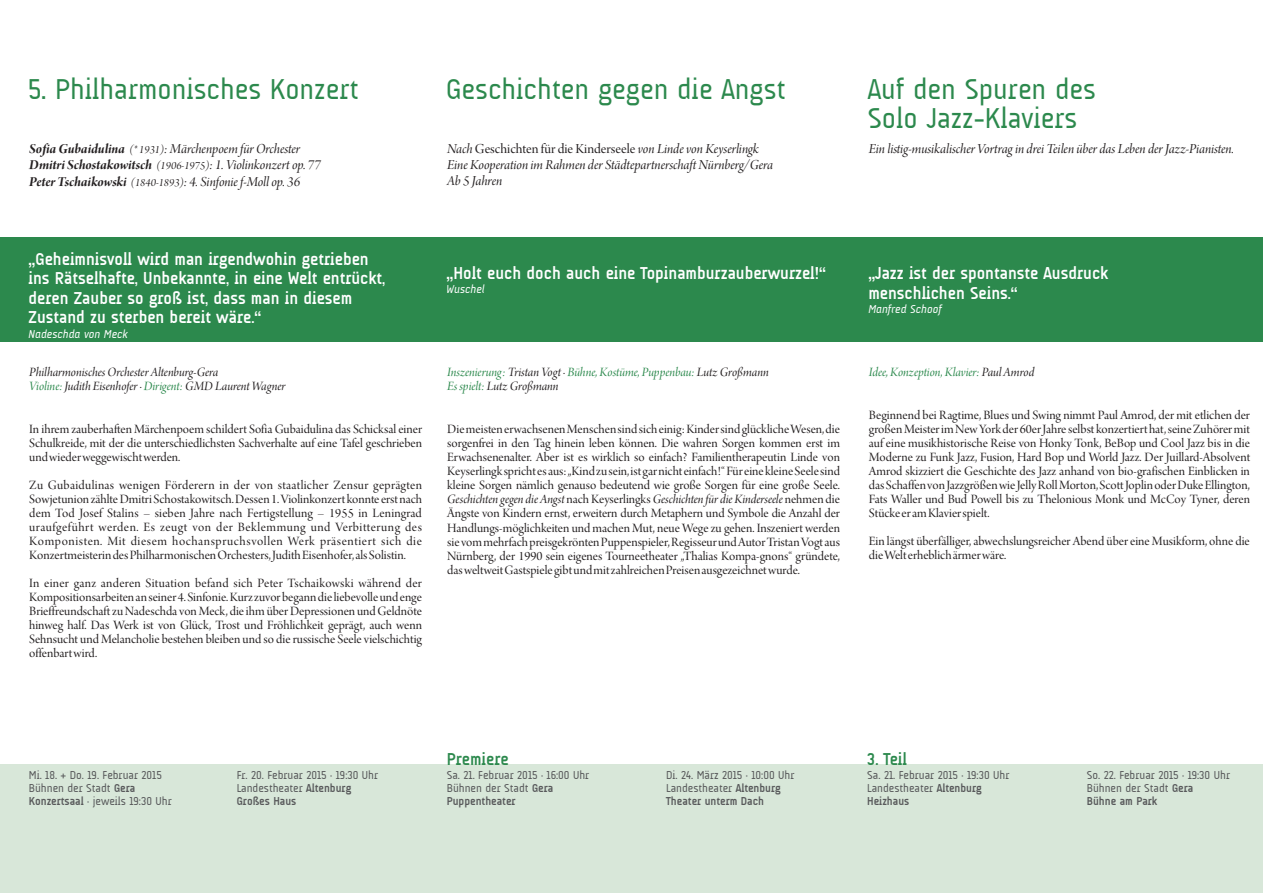
<style>
.page{position:relative;width:1263px;height:893px;background:#fff}
.page>*{position:absolute;margin:0;border:0;box-sizing:border-box;transform-origin:0 0}
.t1{font:29.1px/29.5px "A Udimat";color:#2c894d}
.t2{font:700 17.55px/19.5px "A Udimat";color:#fff}
.t3{font:700 17.55px "A Udimat";color:#2c894d}
.t4{font:14.55px/16.4px "Arno Pro Italic Display";color:#231f20}
.t5{font:14.55px "Arno Pro Display";color:#231f20}
.t6{font:14.55px "Arno Pro Bold Italic Display";color:#231f20}
.t7{font:13.5px/14px "Arno Pro Display";color:#231f20;text-align:justify}
.t8{font:13.5px/14.2px "Arno Pro Italic Display";color:#231f20}
.t9{font:13.5px/14.2px "Arno Pro Italic Display";color:#2c894d}
.t10{font:11.7px/13px "A Udimat";color:#57585a}
.t11{font:italic 11.7px "A Udimat";color:#fff}
.s1{font-family:"Arno Pro Bold Italic Display"}
.s2{font-size:11.7px}
.s3{font-family:"Arno Pro Italic Display";font-size:11.7px}
.s4{font-family:"Arno Pro Italic Display"}
.s5{color:#2c894d}
.s6{color:#231f20}
.s7{font-family:"Arno Pro Display"}
.s8{font-weight:700}
</style>
<div class="page">
<div style="left:0;top:764px;width:1263px;height:129px;background:#d8e7d9"></div>
<div style="left:0;top:237px;width:1263px;height:105px;background:#2c894d"></div>
<h1 class="t1" style="left:28px;top:76px;width:332px">5. Philharmonisches Konzert</h1>
<p class="t4" style="left:29px;top:142px;width:272px"><span class="s1">Sofia Gubaidulina</span> <span class="s2">(* 1931)</span>: Märchenpoem für Orchester</p>
<p class="t6" style="left:29px;top:159px;width:293px">Dmitri Schostakowitsch <span class="s3">(1906-1975)</span><span class="s4">: 1. Violinkonzert op. 77</span></p>
<p class="t4" style="left:29px;top:175px;width:272px"><span class="s1">Peter Tschaikowski</span> <span class="s2">(1840-1893)</span>: 4. Sinfonie f-Moll op. 36</p>
<h1 class="t1" style="left:446px;top:76px;width:341px">Geschichten gegen die Angst</h1>
<p class="t5" style="left:447px;top:143px;width:313px"><span class="s4">Nach</span> Geschichten für die Kinderseele <span class="s4">von Linde von Keyserlingk</span></p>
<p class="t4" style="left:447px;top:158px;width:328px">Eine Kooperation im Rahmen der Städtepartnerschaft Nürnberg/Gera<br>Ab 5 Jahren</p>
<p class="t2" style="left:29px;top:251px;width:358px">„Geheimnisvoll wird man irgendwohin getrieben ins Rätselhafte, Unbekannte, in eine Welt entrückt, deren Zauber so groß ist, dass man in diesem Zustand zu sterben bereit wäre.“</p>
<p class="t11" style="left:29px;top:329px;width:101px">Nadeschda von Meck</p>
<p class="t8" style="left:29px;top:366px;width:258px">Philharmonisches Orchester Altenburg-Gera<br><span class="s5">Violine:</span> Judith Eisenhofer · <span class="s5">Dirigent:</span> GMD Laurent Wagner</p>
<p class="t7" style="left:29px;top:424px;width:394px">In ihrem zauberhaften Märchenpoem schildert Sofia Gubaidulina das Schicksal einer Schulkreide, mit der die unterschiedlichsten Sachverhalte auf eine Tafel geschrieben und wieder weggewischt werden.</p>
<p class="t7" style="left:29px;top:480px;width:394px">Zu Gubaidulinas wenigen Förderern in der von staatlicher Zensur geprägten Sowjetunion zählte Dmitri Schostakowitsch. Dessen 1. Violinkonzert konnte erst nach dem Tod Josef Stalins – sieben Jahre nach Fertigstellung – 1955 in Leningrad uraufgeführt werden. Es zeugt von der Beklemmung und Verbitterung des Komponisten. Mit diesem hochanspruchsvollen Werk präsentiert sich die Konzertmeisterin des Philharmonischen Orchesters, Judith Eisenhofer, als Solistin.</p>
<p class="t7" style="left:29px;top:578px;width:394px">In einer ganz anderen Situation befand sich Peter Tschaikowski während der Kompositionsarbeiten an seiner 4. Sinfonie. Kurz zuvor begann die liebevolle und enge Brieffreundschaft zu Nadeschda von Meck, die ihm über Depressionen und Geldnöte hinweg half. Das Werk ist von Glück, Trost und Fröhlichkeit geprägt, auch wenn Sehnsucht und Melancholie bestehen bleiben und so die russische Seele vielschichtig offenbart wird.</p>
<p class="t2" style="left:447px;top:265px;width:381px">„Holt euch doch auch eine Topinamburzauberwurzel!“</p>
<p class="t11" style="left:447px;top:284px;width:40px">Wuschel</p>
<p class="t9" style="left:447px;top:366px;width:323px">Inszenierung: <span class="s6">Tristan Vogt ·</span> Bühne, Kostüme, Puppenbau: <span class="s6">Lutz Großmann<br></span>Es spielt: <span class="s6">Lutz Großmann</span></p>
<p class="t7" style="left:447px;top:424px;width:394px">Die meisten erwachsenen Menschen sind sich einig: Kinder sind glückliche Wesen, die sorgenfrei in den Tag hinein leben können. Die wahren Sorgen kommen erst im Erwachsenenalter. Aber ist es wirklich so einfach? Familientherapeutin Linde von Keyserlingk spricht es aus: „Kind zu sein, ist gar nicht einfach!“ Für eine kleine Seele sind kleine Sorgen nämlich genauso bedeutend wie große Sorgen für eine große Seele.</p>
<p class="t8" style="left:447px;top:494px;width:394px">Geschichten gegen die Angst <span class="s7">nach Keyserlingks</span> Geschichten für die Kinderseele <span class="s7">nehmen die</span></p>
<p class="t7" style="left:447px;top:508px;width:394px">Ängste von Kindern ernst, erweitern durch Metaphern und Symbole die Anzahl der Handlungs-möglichkeiten und machen Mut, neue Wege zu gehen. Inszeniert werden sie vom mehrfach preisgekrönten Puppenspieler, Regisseur und Autor Tristan Vogt aus Nürnberg, der 1990 sein eigenes Tourneetheater „Thalias Kompa-gnons“ gründete, das weltweit Gastspiele gibt und mit zahlreichen Preisen ausgezeichnet wurde.</p>
<h1 class="t1" style="left:868px;top:76px;width:230px">Auf den Spuren des<br>Solo Jazz-Klaviers</h1>
<p class="t4" style="left:869px;top:142px;width:367px">Ein listig-musikalischer Vortrag in drei Teilen über das Leben der Jazz-Pianisten.</p>
<p class="t2" style="left:868px;top:265px;width:241px">„Jazz ist der spontanste Ausdruck menschlichen Seins.“</p>
<p class="t11" style="left:868px;top:304px;width:75px">Manfred Schoof</p>
<p class="t9" style="left:869px;top:366px;width:167px">Idee, Konzeption, Klavier: <span class="s6">Paul Amrod</span></p>
<p class="t7" style="left:869px;top:409px;width:383px">Beginnend bei Ragtime, Blues und Swing nimmt Paul Amrod, der mit etlichen der großen Meister im New York der 60er Jahre selbst konzertiert hat, seine Zuhörer mit auf eine musikhistorische Reise von Honky Tonk, BeBop und Cool Jazz bis in die Moderne zu Funk Jazz, Fusion, Hard Bop und World Jazz. Der Juillard-Absolvent Amrod skizziert die Geschichte des Jazz anhand von bio-grafischen Einblicken in das Schaffen von Jazzgrößen wie Jelly Roll Morton, Scott Joplin oder Duke Ellington, Fats Waller und Bud Powell bis zu Thelonious Monk und McCoy Tyner, deren Stücke er am Klavier spielt.</p>
<p class="t7" style="left:869px;top:535px;width:382px">Ein längst überfälliger, abwechslungsreicher Abend über eine Musikform, ohne die die Welt erheblich ärmer wäre.</p>
<p class="t3" style="left:447px;top:751px;width:63px">Premiere</p>
<p class="t10" style="left:447px;top:769px;width:144px">Sa. 21. Februar 2015 · 16:00 Uhr<br>Bühnen der Stadt <span class="s8">Gera<br>Puppentheater</span></p>
<p class="t10" style="left:29px;top:769px;width:144px">Mi. 18. + Do. 19. Februar 2015<br>Bühnen der Stadt <span class="s8">Gera<br>Konzertsaal</span> · jeweils 19:30 Uhr</p>
<p class="t10" style="left:237px;top:769px;width:143px">Fr. 20. Februar 2015 · 19:30 Uhr<br>Landestheater <span class="s8">Altenburg<br>Großes Haus</span></p>
<p class="t10" style="left:666px;top:769px;width:130px">Di. 24. März 2015 · 10:00 Uhr<br>Landestheater <span class="s8">Altenburg<br>Theater unterm Dach</span></p>
<p class="t3" style="left:867px;top:751px;width:41px">3. Teil</p>
<p class="t10" style="left:867px;top:769px;width:144px">Sa. 21. Februar 2015 · 19:30 Uhr<br>Landestheater <span class="s8">Altenburg<br>Heizhaus</span></p>
<p class="t10" style="left:1087px;top:769px;width:145px">So. 22. Februar 2015 · 19:30 Uhr<br>Bühnen der Stadt <span class="s8">Gera<br>Bühne am Park</span></p>
</div>
